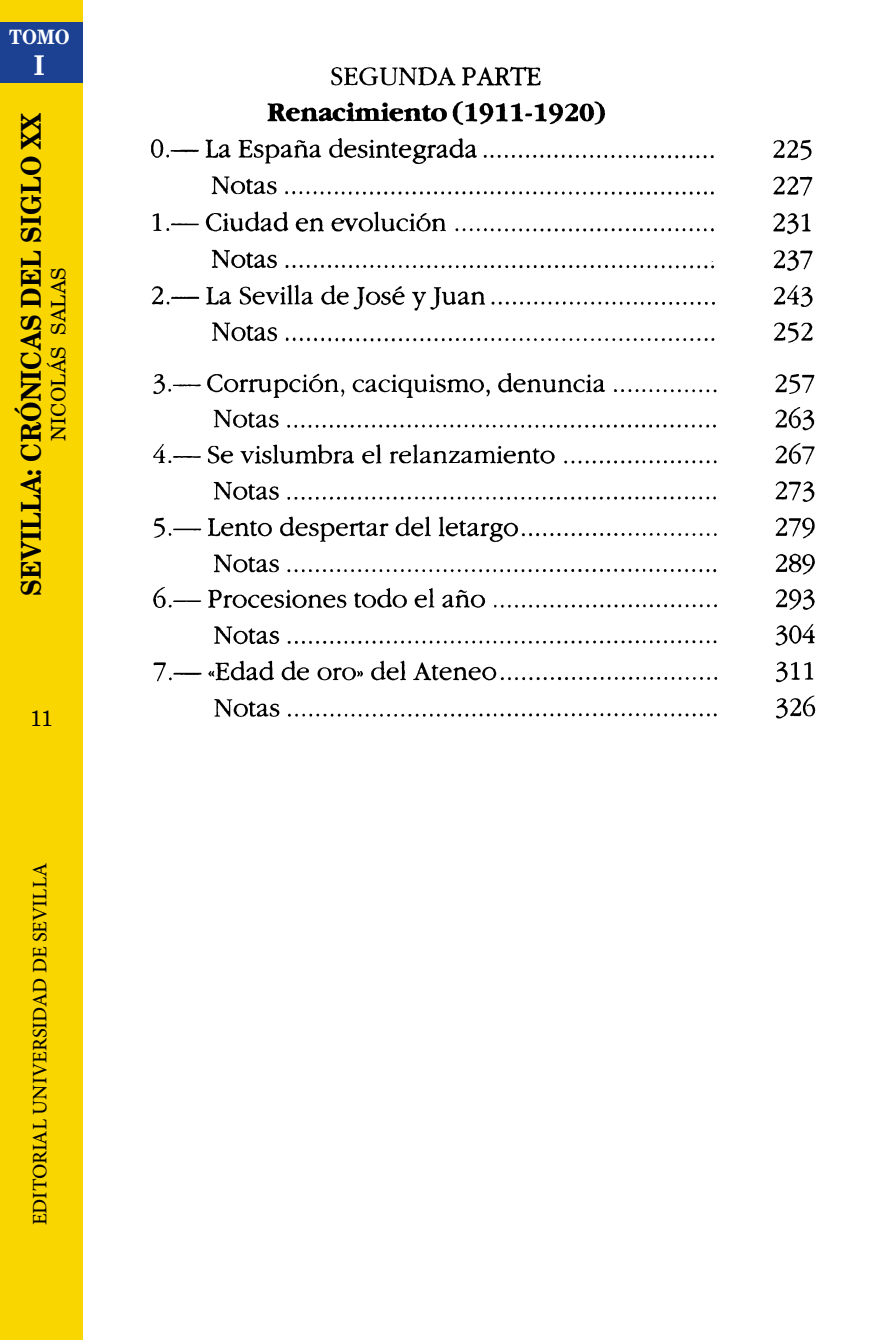
<style>
.page{position:relative;width:893px;height:1340px;background:#fff}
.page>*{position:absolute;margin:0;border:0;box-sizing:border-box;transform-origin:0 0}
.t1{font:700 27.22px "New Century Schlbk";letter-spacing:.01em;color:#000;scale:.9 1}
.t2{font:700 27.22px "New Century Schlbk";color:#fff;scale:.9 1}
.t3{font:22.05px "New Century Schlbk";color:#000;scale:.9 1}
.t4{font:500 20.47px "Minion Pro";color:#000}
.t5{font:19.8px "New Century Schlbk";letter-spacing:.01em;color:#000}
.t6{font:700 19.8px "New Century Schlbk";color:#fff;scale:.9 1}
</style>
<div class="page">
<img style="left:151px;top:66px;width:665px;height:653px">
<div style="left:0;top:0;width:83px;height:1339px;background:#f9d600"></div>
<div style="left:0;top:22px;width:83px;height:60px;background:#1c4193"></div>
<p class="t6" style="left:9px;top:24px;width:69px">TOMO</p>
<h1 class="t2" style="left:34px;top:48px;width:14px">I</h1>
<h1 class="t1" style="left:14px;top:595px;width:538px;rotate:-90deg">SEVILLA: CRÓNICAS DEL SIGLO XX</h1>
<p class="t5" style="left:46px;top:441px;width:176px;rotate:-90deg">NICOLÁS SALAS</p>
<p class="t3" style="left:30px;top:704px;width:26px">11</p>
<p class="t4" style="left:26px;top:1225px;width:364px;rotate:-90deg">EDITORIAL UNIVERSIDAD DE SEVILLA</p>
</div>
